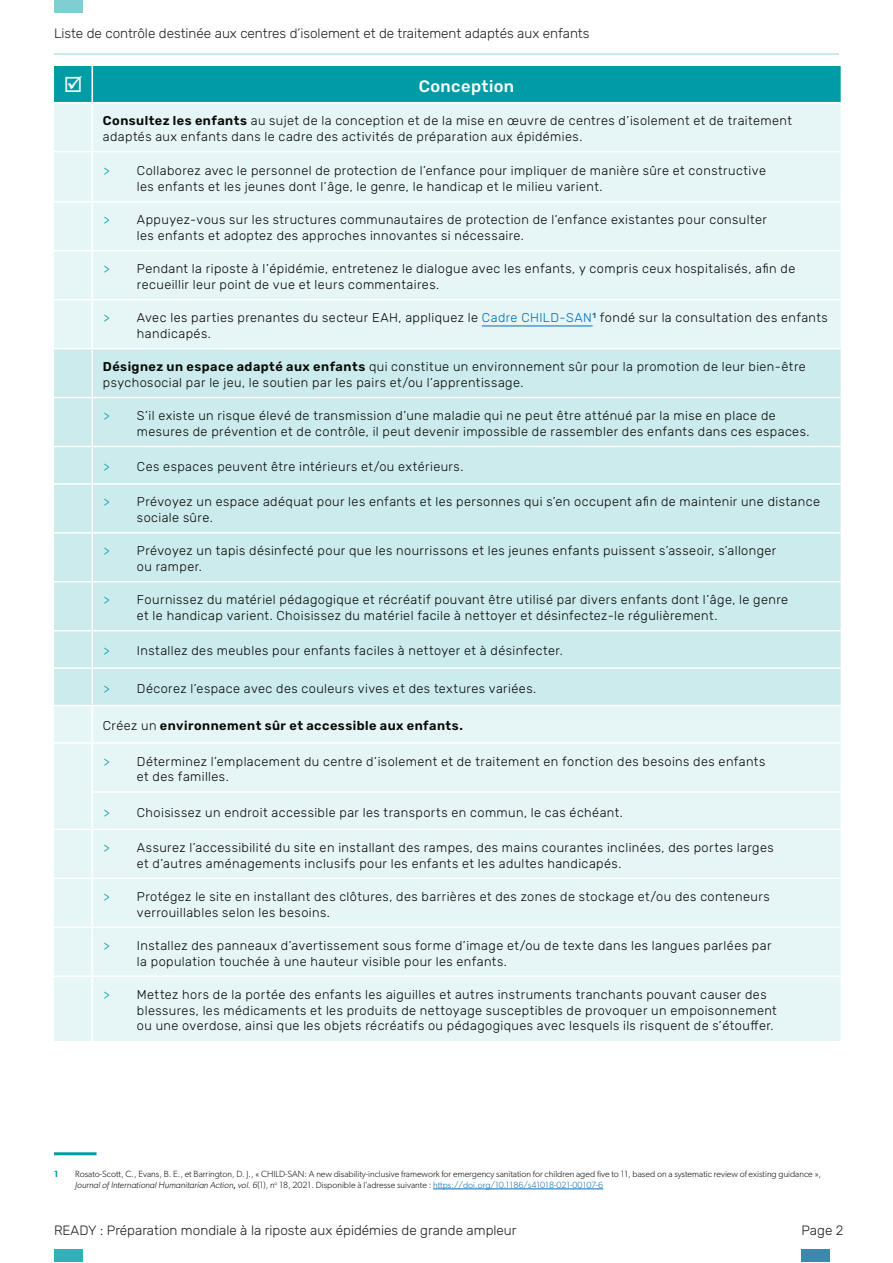
<style>
.page{position:relative;width:893px;height:1263px;background:#fff}
.page>*{position:absolute;margin:0;border:0;box-sizing:border-box;transform-origin:0 0}
.Acronyms{font:500 16.5px "Rubik";letter-spacing:.025em;color:#fff}
.t1{font:300 13.5px "Rubik";color:#231f20}
.Acronyms-2{font:300 12.75px/15.8px "Rubik";letter-spacing:.03em;color:#070906}
.Acronyms-3{font:600 12.75px "Rubik";letter-spacing:.035em;color:#070906}
.Footnotes{font:300 9px/10.8px "Gibson";color:#070906}
.Footnotes-2{font:600 9px "Gibson";color:#009ca6}
.s1{font-weight:600}
.s2{color:#009ca6}
.s3{color:#006fb9}
.s4{font-weight:300}
.s5{font-style:italic}
.s6{font-weight:400;font-style:italic}
</style>
<div class="page">
<div style="left:54px;top:1249px;width:28px;height:13px;background:#33afb7"></div>
<div style="left:801px;top:1249px;width:29px;height:13px;background:#3f87ad"></div>
<div style="left:54px;top:0;width:28px;height:13px;background:#80cdd2"></div>
<hr style="left:54px;top:53px;width:785px;height:2px;background:#009ca6">
<div style="left:54px;top:103px;width:787px;height:938px;background:#e6f5f6"></div>
<div style="left:54px;top:349px;width:787px;height:356px;background:#ccebed"></div>
<hr style="left:92px;top:103px;width:1px;height:48px;background:#fff">
<hr style="left:54px;top:151px;width:38px;height:1px;background:#fff">
<hr style="left:92px;top:151px;width:749px;height:1px;background:#fff">
<hr style="left:92px;top:152px;width:1px;height:49px;background:#fff">
<hr style="left:54px;top:201px;width:38px;height:2px;background:#fff">
<hr style="left:92px;top:201px;width:749px;height:2px;background:#fff">
<hr style="left:92px;top:203px;width:1px;height:47px;background:#fff">
<hr style="left:54px;top:250px;width:38px;height:1px;background:#fff">
<hr style="left:92px;top:250px;width:749px;height:1px;background:#fff">
<hr style="left:92px;top:251px;width:1px;height:48px;background:#fff">
<hr style="left:54px;top:299px;width:38px;height:1px;background:#fff">
<hr style="left:92px;top:299px;width:749px;height:1px;background:#fff">
<hr style="left:92px;top:300px;width:1px;height:48px;background:#fff">
<hr style="left:54px;top:348px;width:38px;height:1px;background:#fff">
<hr style="left:92px;top:348px;width:749px;height:1px;background:#fff">
<hr style="left:92px;top:349px;width:1px;height:48px;background:#fff">
<hr style="left:92px;top:398px;width:1px;height:48px;background:#fff">
<hr style="left:92px;top:447px;width:1px;height:36px;background:#fff">
<hr style="left:92px;top:485px;width:1px;height:47px;background:#fff">
<hr style="left:92px;top:534px;width:1px;height:47px;background:#fff">
<hr style="left:92px;top:582px;width:1px;height:48px;background:#fff">
<hr style="left:92px;top:631px;width:1px;height:36px;background:#fff">
<hr style="left:92px;top:669px;width:1px;height:36px;background:#fff">
<hr style="left:54px;top:397px;width:38px;height:1px;background:#fff">
<hr style="left:92px;top:397px;width:749px;height:1px;background:#fff">
<hr style="left:54px;top:446px;width:38px;height:1px;background:#fff">
<hr style="left:92px;top:446px;width:749px;height:1px;background:#fff">
<hr style="left:54px;top:483px;width:38px;height:2px;background:#fff">
<hr style="left:92px;top:483px;width:749px;height:2px;background:#fff">
<hr style="left:54px;top:532px;width:38px;height:2px;background:#fff">
<hr style="left:92px;top:532px;width:749px;height:2px;background:#fff">
<hr style="left:54px;top:581px;width:38px;height:1px;background:#fff">
<hr style="left:92px;top:581px;width:749px;height:1px;background:#fff">
<hr style="left:54px;top:630px;width:38px;height:1px;background:#fff">
<hr style="left:92px;top:630px;width:749px;height:1px;background:#fff">
<hr style="left:54px;top:667px;width:38px;height:2px;background:#fff">
<hr style="left:92px;top:667px;width:749px;height:2px;background:#fff">
<hr style="left:54px;top:705px;width:38px;height:1px;background:#fff">
<hr style="left:92px;top:705px;width:749px;height:1px;background:#fff">
<hr style="left:92px;top:706px;width:1px;height:36px;background:#fff">
<hr style="left:92px;top:744px;width:1px;height:47px;background:#fff">
<hr style="left:92px;top:793px;width:1px;height:36px;background:#fff">
<hr style="left:92px;top:830px;width:1px;height:47px;background:#fff">
<hr style="left:92px;top:879px;width:1px;height:47px;background:#fff">
<hr style="left:92px;top:928px;width:1px;height:47px;background:#fff">
<hr style="left:92px;top:977px;width:1px;height:64px;background:#fff">
<hr style="left:54px;top:877px;width:38px;height:2px;background:#fff">
<hr style="left:92px;top:877px;width:749px;height:2px;background:#fff">
<hr style="left:54px;top:742px;width:38px;height:2px;background:#fff">
<hr style="left:54px;top:829px;width:38px;height:1px;background:#fff">
<hr style="left:54px;top:926px;width:38px;height:2px;background:#fff">
<hr style="left:54px;top:975px;width:38px;height:2px;background:#fff">
<hr style="left:92px;top:742px;width:749px;height:2px;background:#fff">
<hr style="left:92px;top:791px;width:749px;height:2px;background:#fff">
<hr style="left:92px;top:829px;width:749px;height:1px;background:#fff">
<hr style="left:92px;top:926px;width:749px;height:2px;background:#fff">
<hr style="left:92px;top:975px;width:749px;height:2px;background:#fff">
<hr style="left:482px;top:326px;width:111px;height:1px;background:#006fb9">
<hr style="left:54px;top:1152px;width:43px;height:3px;background:#009ca6">
<hr style="left:433px;top:1188px;width:170px;height:1px;background:#006fb9">
<div style="left:54px;top:66px;width:787px;height:37px;background:#009ca6"></div>
<p class="t1" style="left:54px;top:26px;width:537px">Liste de contrôle destinée aux centres d’isolement et de traitement adaptés aux enfants</p>
<p class="Acronyms" style="left:419px;top:77px;width:97px">Conception</p>
<p class="Acronyms-2" style="left:103px;top:113px;width:691px"><span class="s1">Consultez les enfants</span> au sujet de la conception et de la mise en œuvre de centres d’isolement et de traitement adaptés aux enfants dans le cadre des activités de préparation aux épidémies.</p>
<p class="Acronyms-2" style="left:137px;top:163px;width:631px;text-indent:-33px"><span class="s2">&gt;</span> Collaborez avec le personnel de protection de l’enfance pour impliquer de manière sûre et constructive les enfants et les jeunes dont l’âge, le genre, le handicap et le milieu varient.</p>
<p class="Acronyms-2" style="left:137px;top:212px;width:631px;text-indent:-33px"><span class="s2">&gt;</span> Appuyez-vous sur les structures communautaires de protection de l’enfance existantes pour consulter les enfants et adoptez des approches innovantes si nécessaire.</p>
<p class="Acronyms-2" style="left:137px;top:261px;width:660px;text-indent:-33px"><span class="s2">&gt;</span> Pendant la riposte à l’épidémie, entretenez le dialogue avec les enfants, y compris ceux hospitalisés, afin de recueillir leur point de vue et leurs commentaires.</p>
<p class="Acronyms-2" style="left:137px;top:310px;width:692px;text-indent:-33px"><span class="s2">&gt;</span> Avec les parties prenantes du secteur EAH, appliquez le <span class="s3">Cadre CHILD-SAN</span><sup>1</sup> fondé sur la consultation des enfants handicapés.</p>
<p class="Acronyms-2" style="left:103px;top:359px;width:704px"><span class="s1">Désignez un espace adapté aux enfants</span> qui constitue un environnement sûr pour la promotion de leur bien-être psychosocial par le jeu, le soutien par les pairs et/ou l’apprentissage.</p>
<p class="Acronyms-2" style="left:137px;top:408px;width:674px;text-indent:-33px"><span class="s2">&gt;</span> S’il existe un risque élevé de transmission d’une maladie qui ne peut être atténué par la mise en place de mesures de prévention et de contrôle, il peut devenir impossible de rassembler des enfants dans ces espaces.</p>
<p class="Acronyms-2" style="left:104px;top:459px;width:361px"><span class="s2">&gt;</span> Ces espaces peuvent être intérieurs et/ou extérieurs.</p>
<p class="Acronyms-2" style="left:137px;top:494px;width:685px;text-indent:-33px"><span class="s2">&gt;</span> Prévoyez un espace adéquat pour les enfants et les personnes qui s’en occupent afin de maintenir une distance sociale sûre.</p>
<p class="Acronyms-2" style="left:137px;top:543px;width:641px;text-indent:-33px"><span class="s2">&gt;</span> Prévoyez un tapis désinfecté pour que les nourrissons et les jeunes enfants puissent s’asseoir, s’allonger ou ramper.</p>
<p class="Acronyms-2" style="left:137px;top:592px;width:653px;text-indent:-33px"><span class="s2">&gt;</span> Fournissez du matériel pédagogique et récréatif pouvant être utilisé par divers enfants dont l’âge, le genre et le handicap varient. Choisissez du matériel facile à nettoyer et désinfectez-le régulièrement.</p>
<p class="Acronyms-2" style="left:104px;top:643px;width:461px"><span class="s2">&gt;</span> Installez des meubles pour enfants faciles à nettoyer et à désinfecter.</p>
<p class="Acronyms-2" style="left:104px;top:681px;width:434px"><span class="s2">&gt;</span> Décorez l’espace avec des couleurs vives et des textures variées.</p>
<p class="Acronyms-3" style="left:103px;top:718px;width:362px"><span class="s4">Créez un</span> environnement sûr et accessible aux enfants.</p>
<p class="Acronyms-2" style="left:137px;top:754px;width:630px;text-indent:-33px"><span class="s2">&gt;</span> Déterminez l’emplacement du centre d’isolement et de traitement en fonction des besoins des enfants et des familles.</p>
<p class="Acronyms-2" style="left:104px;top:805px;width:521px"><span class="s2">&gt;</span> Choisissez un endroit accessible par les transports en commun, le cas échéant.</p>
<p class="Acronyms-2" style="left:137px;top:840px;width:638px;text-indent:-33px"><span class="s2">&gt;</span> Assurez l’accessibilité du site en installant des rampes, des mains courantes inclinées, des portes larges et d’autres aménagements inclusifs pour les enfants et les adultes handicapés.</p>
<p class="Acronyms-2" style="left:137px;top:889px;width:634px;text-indent:-33px"><span class="s2">&gt;</span> Protégez le site en installant des clôtures, des barrières et des zones de stockage et/ou des conteneurs verrouillables selon les besoins.</p>
<p class="Acronyms-2" style="left:137px;top:938px;width:636px;text-indent:-33px"><span class="s2">&gt;</span> Installez des panneaux d’avertissement sous forme d’image et/ou de texte dans les langues parlées par la population touchée à une hauteur visible pour les enfants.</p>
<p class="Acronyms-2" style="left:137px;top:987px;width:641px;text-indent:-33px"><span class="s2">&gt;</span> Mettez hors de la portée des enfants les aiguilles et autres instruments tranchants pouvant causer des blessures, les médicaments et les produits de nettoyage susceptibles de provoquer un empoisonnement ou une overdose, ainsi que les objets récréatifs ou pédagogiques avec lesquels ils risquent de s’étouffer.</p>
<p class="Footnotes-2" style="left:54px;top:1169px;width:6px">1</p>
<p class="Footnotes" style="left:75px;top:1169px;width:747px">Rosato-Scott, C., Evans, B. E., et Barrington, D. J., « CHILD-SAN: A new disability-inclusive framework for emergency sanitation for children aged five to 11, based on a systematic review of existing guidance »,<br><span class="s5">Journal of International Humanitarian Action</span><span class="s6">,</span> <span class="s5">vol. 6</span>(1), n<sup>o</sup> 18, 2021. Disponible à l’adresse suivante : <span class="s3">https://doi.org/10.1186/s41018-021-00107-6</span></p>
<p class="t1" style="left:54px;top:1223px;width:464px">READY : Préparation mondiale à la riposte aux épidémies de grande ampleur</p>
<p class="t1" style="left:801px;top:1223px;width:43px">Page 2</p>
</div>
